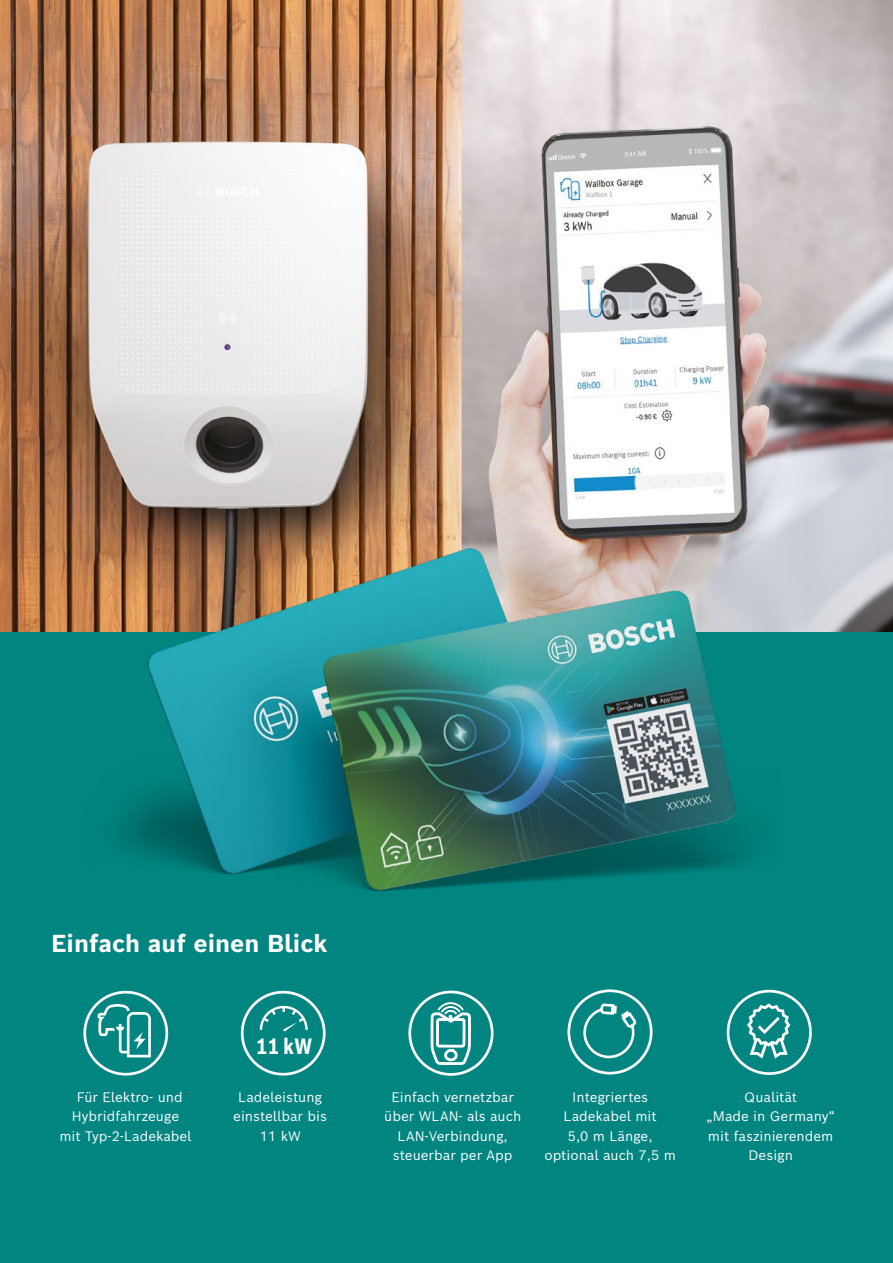
<style>
.page{position:relative;width:893px;height:1263px;background:#fff}
.page>*{position:absolute;margin:0;border:0;box-sizing:border-box;transform-origin:0 0}
.t1{font:700 24px "Bosch Sans";color:#fff}
.t2{font:700 21.6px "Bosch Sans Cond";color:#fff}
.t3{font:13.5px/19.5px "Bosch Sans";color:#fff;text-align:center}
</style>
<div class="page">
<div style="left:0;top:631px;width:893px;height:632px;background:#008581"></div>
<img style="left:0;top:0;width:893px;height:631px">
<img style="left:81px;top:512px;width:700px;height:379px">
<svg style="left:431px;top:1002px;width:40px;height:63px"></svg>
<div style="left:408px;top:991px;width:85px;height:85px;border:3px solid #fff;border-radius:50%"></div>
<svg style="left:260px;top:1006px;width:48px;height:25px"></svg>
<div style="left:241px;top:991px;width:85px;height:84px;border:3px solid #fff;border-radius:50%"></div>
<div style="left:83px;top:991px;width:85px;height:84px;border:3px solid #fff;border-radius:50%"></div>
<svg style="left:97px;top:1004px;width:54px;height:53px"></svg>
<div style="left:727px;top:990px;width:85px;height:85px;border:3px solid #fff;border-radius:50%"></div>
<svg style="left:747px;top:1003px;width:43px;height:55px"></svg>
<div style="left:567px;top:989px;width:85px;height:85px;border:3px solid #fff;border-radius:50%"></div>
<svg style="left:583px;top:1003px;width:53px;height:55px"></svg>
<h1 class="t1" style="left:51px;top:927px;width:278px">Einfach auf einen Blick</h1>
<p class="t3" style="left:77px;top:1087px;width:108px">Für Elektro- und</p>
<p class="t3" style="left:72px;top:1106px;width:109px">Hybridfahrzeuge</p>
<p class="t3" style="left:59px;top:1126px;width:134px">mit Typ-2-Ladekabel</p>
<h2 class="t2" style="left:256px;top:1030px;width:58px">11 kW</h2>
<p class="t3" style="left:233px;top:1087px;width:95px">Ladeleistung einstellbar bis<br>11 kW</p>
<p class="t3" style="left:384px;top:1087px;width:139px">Einfach vernetzbar über WLAN- als auch<br>LAN-Verbindung, steuerbar per App</p>
<p class="t3" style="left:544px;top:1087px;width:133px">Integriertes<br>Ladekabel mit<br>5,0 m Länge, optional auch 7,5 m</p>
<p class="t3" style="left:706px;top:1087px;width:130px">Qualität<br>„Made in Germany“ mit faszinierendem<br>Design</p>
</div>
